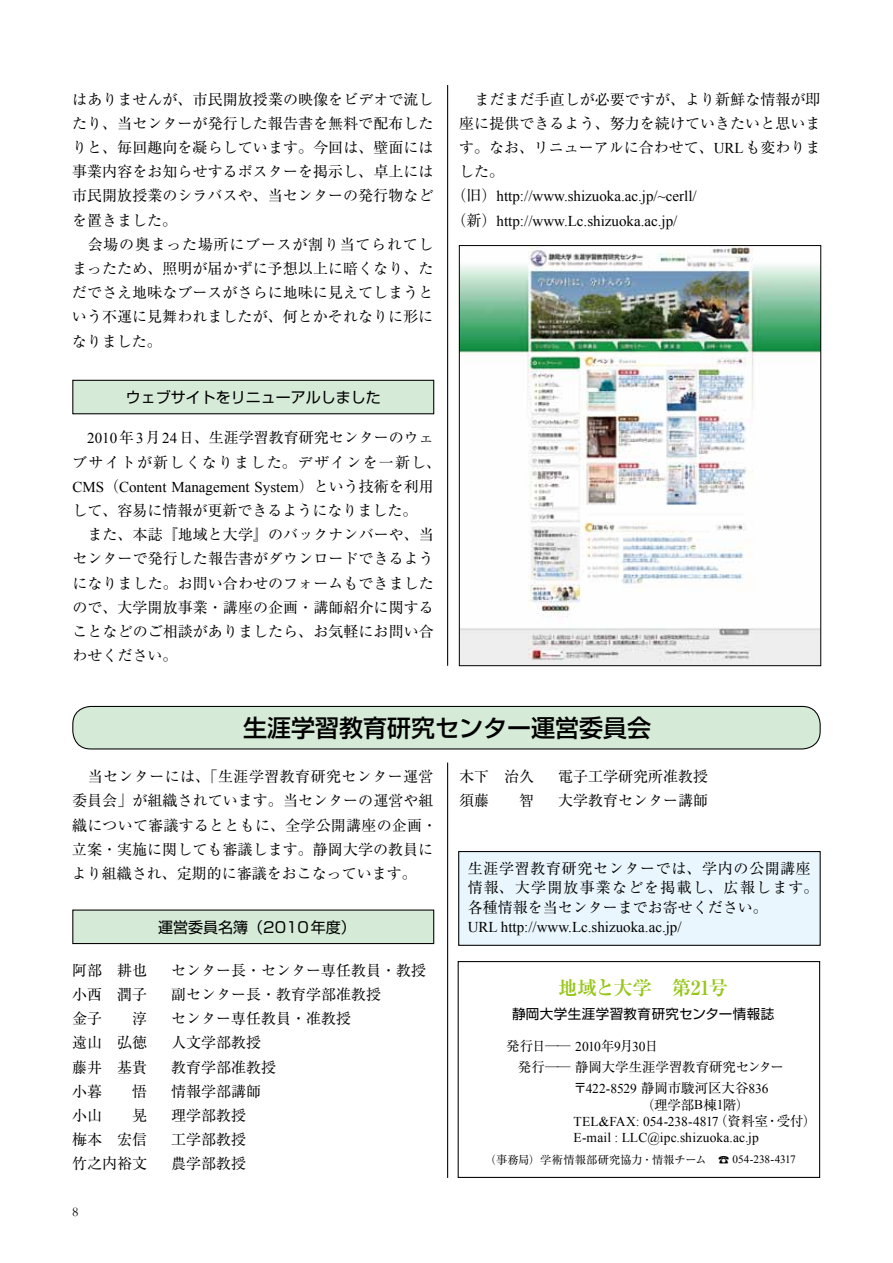
<style>
.page{position:relative;width:893px;height:1263px;background:#fff}
.page>*{position:absolute;margin:0;border:0;box-sizing:border-box;transform-origin:0 0}
.t1{font:500 24px "Shin Go Pro";color:#000}
.t2{font:700 19.5px "Ryumin Pro";letter-spacing:-.025em;color:#97c619}
.t3{font:15px/24.2px "Ryumin Pro";letter-spacing:.005em;color:#000;text-align:justify}
.t4{font:15px/24.2px "Times New Roman";color:#000}
.t5{font:15px/19.5px "Ryumin Pro";letter-spacing:.045em;color:#000}
.t6{font:15px/24.2px "Ryumin Pro";letter-spacing:.08em;color:#000;text-align:center}
.t7{font:15px "Shin Go Pro";color:#000}
.t8{font:13.5px/16.5px "Times New Roman";color:#000}
.t9{font:13.5px/21px "Ryumin Pro";letter-spacing:-.01em;color:#000}
.t10{font:13.5px "Shin Go Pro";letter-spacing:.03em;color:#000}
.t11{font:13.5px "Garamond";color:#000}
.t12{font:11.25px "Ryumin Pro";color:#000}
.s1{font-family:"Times New Roman"}
.s2{font-family:"Ryumin Pro"}
</style>
<div class="page">
<div style="left:73px;top:910px;width:361px;height:33px;background:#d5ead7"></div>
<div style="left:72px;top:909px;width:362px;height:35px;border:1px solid #000"></div>
<div style="left:458px;top:961px;width:362px;height:217px;border:1px solid #000"></div>
<div style="left:459px;top:851px;width:361px;height:94px;background:#eaf6fd"></div>
<div style="left:458px;top:851px;width:363px;height:95px;border:1px solid #000"></div>
<div style="left:73px;top:706px;width:747px;height:43px;background:#d5ead7;border-radius:18px"></div>
<div style="left:72px;top:706px;width:749px;height:43px;border:1px solid #000;border-radius:18px"></div>
<hr style="left:447px;top:762px;width:1px;height:416px;background:#000">
<div style="left:73px;top:380px;width:361px;height:34px;background:#d5ead7"></div>
<div style="left:72px;top:380px;width:362px;height:34px;border:1px solid #000"></div>
<hr style="left:447px;top:85px;width:1px;height:581px;background:#000">
<img style="left:461px;top:247px;width:358px;height:417px">
<div style="left:459px;top:245px;width:362px;height:421px;border:1px solid #000"></div>
<p class="t3" style="left:72px;top:86px;width:363px">はありませんが、市民開放授業の映像をビデオで流したり、当センターが発行した報告書を無料で配布したりと、毎回趣向を凝らしています。今回は、壁面には事業内容をお知らせするポスターを掲示し、卓上には市民開放授業のシラバスや、当センターの発行物などを置きました。</p>
<p class="t3" style="left:72px;top:231px;width:363px;text-indent:16px">会場の奥まった場所にブースが割り当てられてしまったため、照明が届かずに予想以上に暗くなり、ただでさえ地味なブースがさらに地味に見えてしまうという不運に見舞われましたが、何とかそれなりに形になりました。</p>
<p class="t7" style="left:126px;top:385px;width:256px">ウェブサイトをリニューアルしました</p>
<p class="t6" style="left:72px;top:425px;width:371px"><span class="s1">2010</span>年<span class="s1">3</span>月<span class="s1">24</span>日、生涯学習教育研究センターのウェ<br>ブサイトが新しくなりました。デザインを一新し、</p>
<p class="t4" style="left:72px;top:474px;width:363px">CMS<span class="s2">（</span>Content Management System<span class="s2">）という技術を利用</span></p>
<p class="t3" style="left:72px;top:497px;width:346px">して、容易に情報が更新できるようになりました。</p>
<p class="t3" style="left:87px;top:521px;width:348px">また、本誌『地域と大学』のバックナンバーや、当</p>
<p class="t3" style="left:72px;top:546px;width:363px">センターで発行した報告書がダウンロードできるよう</p>
<p class="t3" style="left:72px;top:570px;width:363px">になりました。お問い合わせのフォームもできました</p>
<p class="t3" style="left:72px;top:594px;width:363px">ので、大学開放事業・講座の企画・講師紹介に関する</p>
<p class="t3" style="left:72px;top:618px;width:363px">ことなどのご相談がありましたら、お気軽にお問い合</p>
<p class="t3" style="left:72px;top:642px;width:107px">わせください。</p>
<p class="t3" style="left:459px;top:86px;width:363px;text-indent:15px">まだまだ手直しが必要ですが、より新鮮な情報が即座に提供できるよう、努力を続けていきたいと思います。なお、リニューアルに合わせて、<span class="s1">URL</span>も変わりました。</p>
<p class="t4" style="left:452px;top:184px;width:247px"><span class="s2">（旧）</span>http://www.shizuoka.ac.jp/~cerll/<span class="s2">（新）</span>http://www.Lc.shizuoka.ac.jp/</p>
<h1 class="t1" style="left:243px;top:708px;width:409px">生涯学習教育研究センター運営委員会</h1>
<p class="t3" style="left:72px;top:763px;width:367px;text-align:left;text-indent:16px">当センターには、「生涯学習教育研究センター運営委員会」が組織されています。当センターの運営や組織について審議するとともに、全学公開講座の企画・立案・実施に関しても審議します。静岡大学の教員により組織され、定期的に審議をおこなっています。</p>
<p class="t7" style="left:158px;top:914px;width:199px">運営委員名簿（2010年度）</p>
<p class="t3" style="left:72px;top:957px;width:77px">阿部 耕也</p>
<p class="t3" style="left:171px;top:957px;width:256px">センター長・センター専任教員・教授</p>
<p class="t3" style="left:72px;top:981px;width:77px">小西 潤子</p>
<p class="t3" style="left:171px;top:981px;width:211px">副センター長・教育学部准教授</p>
<p class="t3" style="left:72px;top:1005px;width:31px">金子</p>
<p class="t3" style="left:132px;top:1005px;width:16px">淳</p>
<p class="t3" style="left:171px;top:1005px;width:181px">センター専任教員・准教授</p>
<p class="t3" style="left:72px;top:1029px;width:77px">遠山 弘徳</p>
<p class="t3" style="left:171px;top:1029px;width:91px">人文学部教授</p>
<p class="t3" style="left:72px;top:1054px;width:77px">藤井 基貴</p>
<p class="t3" style="left:171px;top:1054px;width:106px">教育学部准教授</p>
<p class="t3" style="left:72px;top:1078px;width:31px">小暮</p>
<p class="t3" style="left:132px;top:1078px;width:16px">悟</p>
<p class="t3" style="left:171px;top:1078px;width:91px">情報学部講師</p>
<p class="t3" style="left:72px;top:1102px;width:31px">小山</p>
<p class="t3" style="left:132px;top:1102px;width:16px">晃</p>
<p class="t3" style="left:171px;top:1102px;width:76px">理学部教授</p>
<p class="t3" style="left:72px;top:1126px;width:77px">梅本 宏信</p>
<p class="t3" style="left:171px;top:1126px;width:76px">工学部教授</p>
<p class="t3" style="left:72px;top:1150px;width:77px">竹之内裕文</p>
<p class="t3" style="left:171px;top:1150px;width:76px">農学部教授</p>
<p class="t11" style="left:72px;top:1203px;width:8px">8</p>
<p class="t3" style="left:459px;top:763px;width:76px">木下 治久</p>
<p class="t3" style="left:558px;top:763px;width:151px">電子工学研究所准教授</p>
<p class="t3" style="left:459px;top:788px;width:31px">須藤</p>
<p class="t3" style="left:519px;top:788px;width:16px">智</p>
<p class="t3" style="left:558px;top:788px;width:151px">大学教育センター講師</p>
<p class="t5" style="left:468px;top:857px;width:352px">生涯学習教育研究センターでは、学内の公開講座情報、大学開放事業などを掲載し、広報します。各種情報を当センターまでお寄せください。</p>
<p class="t4" style="left:468px;top:914px;width:215px">URL http://www.Lc.shizuoka.ac.jp/</p>
<h2 class="t2" style="left:558px;top:972px;width:171px">地域と大学　第21号</h2>
<p class="t10" style="left:512px;top:1002px;width:264px">静岡大学生涯学習教育研究センター情報誌</p>
<p class="t9" style="left:518px;top:1035px;width:268px;text-indent:-12px">発行日── <span class="s1">2010</span>年<span class="s1">9</span>月<span class="s1">30</span>日<br>発行── 静岡大学生涯学習教育研究センター</p>
<p class="t8" style="left:573px;top:1080px;width:196px"><span class="s2">〒</span>422-8529 <span class="s2">静岡市駿河区大谷</span>836</p>
<p class="t9" style="left:573px;top:1093px;width:177px">　　　　　（理学部<span class="s1">B</span>棟<span class="s1">1</span>階）</p>
<p class="t8" style="left:573px;top:1113px;width:244px">TEL&amp;FAX: 054-238-4817<span class="s2">（資料室・受付）<br></span>E-mail : LLC@ipc.shizuoka.ac.jp</p>
<p class="t12" style="left:485px;top:1151px;width:312px">（事務局）学術情報部研究協力・情報チーム　☎ <span class="s1">054-238-4317</span></p>
</div>
